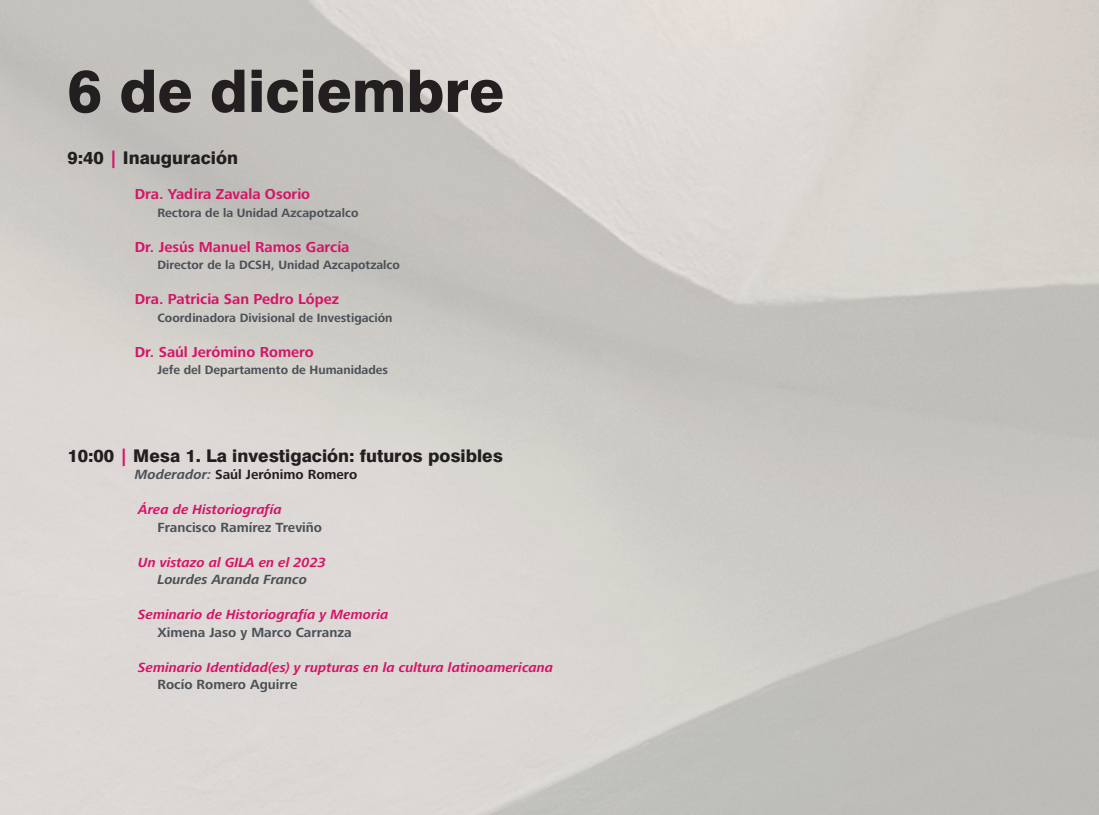
<style>
.page{position:relative;width:1099px;height:815px;background:#fff}
.page>*{position:absolute;margin:0;border:0;box-sizing:border-box;transform-origin:0 0}
.t1{font:800 58.75px "Swiss 721 BT";color:#231f20}
.t2{font:800 17.5px "Swiss 721 BT";color:#231f20}
.t3{font:700 15px "Frutiger Next";color:#d51567}
.t4{font:italic 700 13.75px "Frutiger Next";color:#d51567}
.t5{font:700 13.75px "Frutiger Next";color:#4b5157}
.t6{font:700 13.75px "Frutiger Next";color:#231f20}
.t7{font:italic 700 13.75px "Frutiger Next";color:#4b5157}
.t8{font:700 12.5px "Frutiger Next";color:#4b5157}
.s1{color:#d51567}
.s2{font-style:italic;color:#4b5157}
</style>
<div class="page">
<h1 class="t1" style="left:67px;top:55px;width:438px">6 de diciembre</h1>
<h2 class="t2" style="left:67px;top:148px;width:172px">9:40 <span class="s1">|</span> Inauguración</h2>
<p class="t3" style="left:135px;top:186px;width:177px">Dra. Yadira Zavala Osorio</p>
<p class="t8" style="left:157px;top:206px;width:202px">Rectora de la Unidad Azcapotzalco</p>
<p class="t3" style="left:135px;top:238px;width:216px">Dr. Jesús Manuel Ramos García</p>
<p class="t8" style="left:157px;top:258px;width:244px">Director de la DCSH, Unidad Azcapotzalco</p>
<p class="t3" style="left:135px;top:291px;width:206px">Dra. Patricia San Pedro López</p>
<p class="t8" style="left:157px;top:311px;width:237px">Coordinadora Divisional de Investigación</p>
<p class="t3" style="left:135px;top:343px;width:180px">Dr. Saúl Jerómino Romero</p>
<p class="t8" style="left:157px;top:363px;width:232px">Jefe del Departamento de Humanidades</p>
<h2 class="t2" style="left:67px;top:445px;width:437px">10:00 <span class="s1">|</span> Mesa 1. La investigación: futuros posibles</h2>
<p class="t6" style="left:135px;top:467px;width:224px"><span class="s2">Moderador:</span> Saúl Jerónimo Romero</p>
<p class="t4" style="left:138px;top:502px;width:145px">Área de Historiografía</p>
<p class="t5" style="left:157px;top:520px;width:166px">Francisco Ramírez Treviño</p>
<p class="t4" style="left:138px;top:555px;width:189px">Un vistazo al GILA en el 2023</p>
<p class="t7" style="left:157px;top:572px;width:151px">Lourdes Aranda Franco</p>
<p class="t4" style="left:138px;top:607px;width:252px">Seminario de Historiografía y Memoria</p>
<p class="t5" style="left:157px;top:625px;width:196px">Ximena Jaso y Marco Carranza</p>
<p class="t4" style="left:138px;top:660px;width:416px">Seminario Identidad(es) y rupturas en la cultura latinoamericana</p>
<p class="t5" style="left:157px;top:677px;width:141px">Rocío Romero Aguirre</p>
</div>
